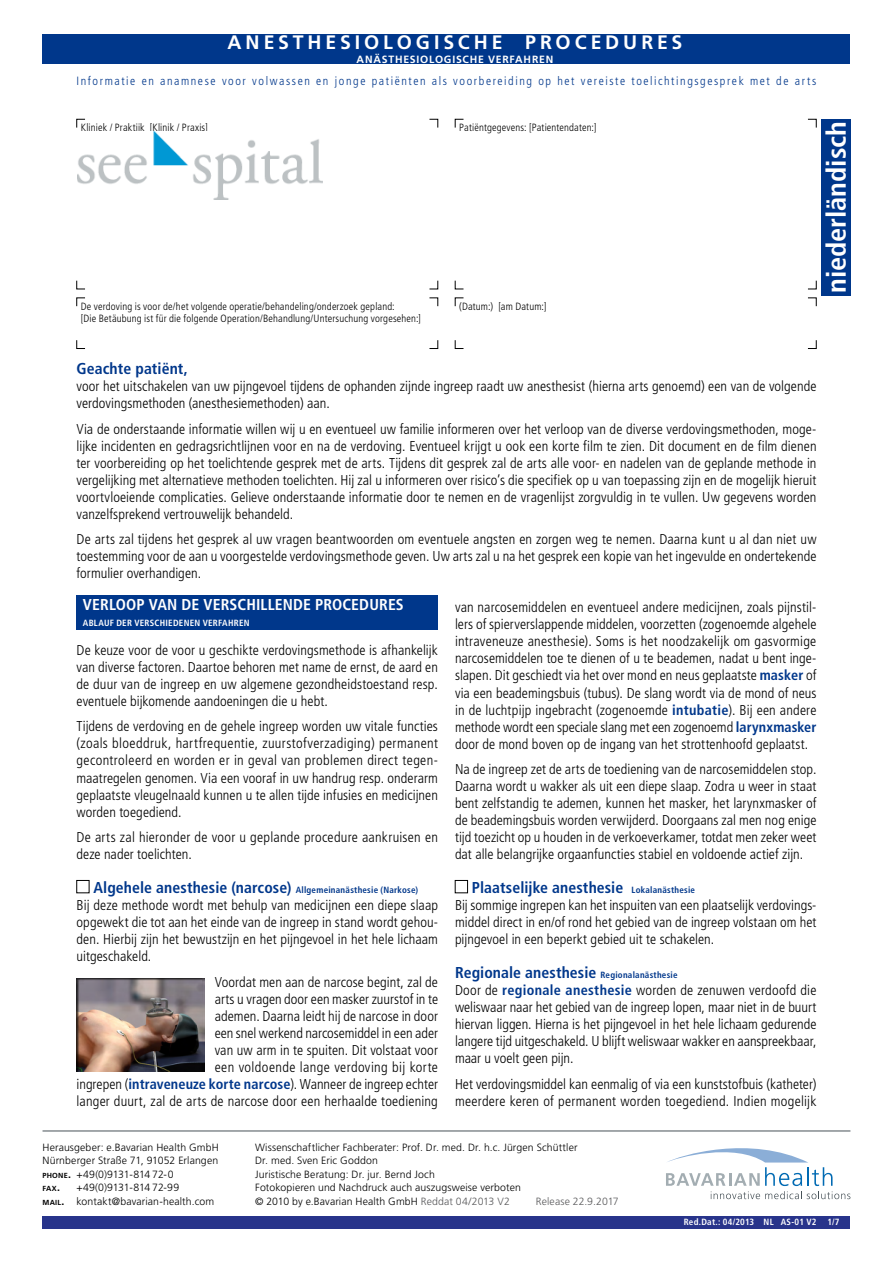
<style>
.page{position:relative;width:893px;height:1263px;background:#fff}
.page>*{position:absolute;margin:0;border:0;box-sizing:border-box;transform-origin:0 0}
.t1{font:700 condensed 27px "Frutiger LT Pro";color:#fff;scale:1.05 1}
.t2{font:700 19.5px "Frutiger LT Pro";letter-spacing:.2em;color:#fff}
.t3{font:700 condensed 15.75px "Frutiger LT Pro";letter-spacing:.005em;color:#00378b}
.t4{font:700 condensed 15.75px "Frutiger LT Pro";letter-spacing:.005em;color:#fff}
.t5{font:300 condensed 14.25px/17px "Frutiger LT Pro";letter-spacing:.005em;color:#000;text-align:justify}
.t6{font:300 condensed 12px "Frutiger LT Pro";letter-spacing:.13em;color:#00378b}
.t7{font:300 10.5px/13.5px "Frutiger LT Pro";letter-spacing:.01em;color:#000;text-align:justify}
.t8{font:300 condensed 10.5px/12px "Frutiger LT Pro";letter-spacing:.015em;color:#000}
.t9{font:700 10.5px "Frutiger LT Pro";letter-spacing:.075em;color:#fff}
.t10{font:300 10.5px "Frutiger LT Pro";letter-spacing:.01em;color:#58585a}
.t11{font:700 condensed 9px "Frutiger LT Pro";letter-spacing:.025em;color:#fff}
.t12{font:700 condensed 9px "Frutiger LT Pro";letter-spacing:.025em;color:#00378b}
.t13{font:700 7.35px "Frutiger LT Pro";color:#000}
.s1{font-size:15.75px}
.s2{font-weight:700;color:#00378b}
.s3{font-size:9px}
.s4{font-weight:700;font-size:7.35px}
.s5{font-weight:700}
.s6{font-size:10.5px}
.s7{color:#58585a}
</style>
<div class="page">
<div style="left:43px;top:1216px;width:807px;height:13px;background:#28348b"></div>
<div style="left:43px;top:34px;width:807px;height:30px;background:#00378b"></div>
<hr style="left:43px;top:1131px;width:807px;height:1px;background:#485258">
<svg style="left:76px;top:280px;width:9px;height:9px"></svg>
<svg style="left:429px;top:280px;width:9px;height:9px"></svg>
<svg style="left:455px;top:280px;width:9px;height:9px"></svg>
<svg style="left:808px;top:280px;width:9px;height:9px"></svg>
<svg style="left:76px;top:340px;width:9px;height:9px"></svg>
<svg style="left:429px;top:340px;width:9px;height:9px"></svg>
<svg style="left:455px;top:340px;width:9px;height:9px"></svg>
<svg style="left:807px;top:340px;width:10px;height:9px"></svg>
<svg style="left:76px;top:119px;width:9px;height:9px"></svg>
<svg style="left:429px;top:119px;width:9px;height:9px"></svg>
<svg style="left:455px;top:119px;width:9px;height:9px"></svg>
<svg style="left:808px;top:119px;width:9px;height:9px"></svg>
<svg style="left:76px;top:297px;width:9px;height:10px"></svg>
<svg style="left:429px;top:297px;width:9px;height:10px"></svg>
<svg style="left:455px;top:297px;width:9px;height:10px"></svg>
<svg style="left:808px;top:297px;width:9px;height:10px"></svg>
<svg style="left:666px;top:1148px;width:184px;height:51px"></svg>
<div style="left:77px;top:595px;width:361px;height:34px;background:#00378b"></div>
<div style="left:77px;top:880px;width:12px;height:13px;border:1px solid #000"></div>
<div style="left:455px;top:880px;width:13px;height:13px;border:1px solid #000"></div>
<div style="left:64px;top:969px;width:153px;height:103px;background:#000;opacity:.75"></div>
<div style="left:821px;top:119px;width:30px;height:176px;background:#00378b"></div>
<img style="left:78px;top:132px;width:244px;height:68px">
<h2 class="t2" style="left:228px;top:31px;width:456px">ANESTHESIOLOGISCHE PROCEDURES</h2>
<p class="t9" style="left:357px;top:53px;width:198px">ANÄSTHESIOLOGISCHE VERFAHREN</p>
<p class="t6" style="left:77px;top:74px;width:741px">Informatie en anamnese voor volwassen en jonge patiënten als voorbereiding op het vereiste toelichtingsgesprek met de arts</p>
<p class="t8" style="left:81px;top:122px;width:129px">Kliniek / Praktijk [Klinik / Praxis]</p>
<p class="t8" style="left:459px;top:122px;width:139px">Patiëntgegevens: [Patientendaten:]</p>
<p class="t8" style="left:81px;top:300px;width:342px">De verdoving is voor de/het volgende operatie/behandeling/onderzoek gepland:<br>[Die Betäubung ist für die folgende Operation/Behandlung/Untersuchung vorgesehen:]</p>
<p class="t8" style="left:459px;top:300px;width:89px">(Datum:) [am Datum:]</p>
<h1 class="t1" style="left:820px;top:293px;width:165px;rotate:-90deg">niederländisch</h1>
<p class="t3" style="left:77px;top:359px;width:113px">Geachte patiënt,</p>
<p class="t5" style="left:77px;top:378px;width:741px">voor het uitschakelen van uw pijngevoel tijdens de ophanden zijnde ingreep raadt uw anesthesist (hierna arts genoemd) een van de volgende verdovingsmethoden (anesthesiemethoden) aan.</p>
<p class="t5" style="left:77px;top:420px;width:741px">Via de onderstaande informatie willen wij u en eventueel uw familie informeren over het verloop van de diverse verdovingsmethoden, moge&shy;lijke incidenten en gedragsrichtlijnen voor en na de verdoving. Eventueel krijgt u ook een korte film te zien. Dit document en de film dienen ter voorbereiding op het toelichtende gesprek met de arts. Tijdens dit gesprek zal de arts alle voor- en nadelen van de geplande methode in vergelijking met alternatieve methoden toelichten. Hij zal u informeren over risico’s die specifiek op u van toepassing zijn en de mogelijk hieruit voortvloeiende complicaties. Gelieve onderstaande informatie door te nemen en de vragenlijst zorgvuldig in te vullen. Uw gegevens worden vanzelfsprekend vertrouwelijk behandeld.</p>
<p class="t5" style="left:77px;top:531px;width:741px">De arts zal tijdens het gesprek al uw vragen beantwoorden om eventuele angsten en zorgen weg te nemen. Daarna kunt u al dan niet uw toestemming voor de aan u voorgestelde verdovingsmethode geven. Uw arts zal u na het gesprek een kopie van het ingevulde en ondertekende formulier overhandigen.</p>
<p class="t4" style="left:83px;top:596px;width:322px">VERLOOP VAN DE VERSCHILLENDE PROCEDURES</p>
<p class="t11" style="left:83px;top:618px;width:168px">ABLAUF DER VERSCHIEDENEN VERFAHREN</p>
<p class="t5" style="left:77px;top:642px;width:363px">De keuze voor de voor u geschikte verdovingsmethode is afhankelijk van diverse factoren. Daartoe behoren met name de ernst, de aard en de duur van de ingreep en uw algemene gezondheidstoestand resp. eventuele bijkomende aandoeningen die u hebt.</p>
<p class="t5" style="left:77px;top:718px;width:363px">Tijdens de verdoving en de gehele ingreep worden uw vitale functies (zoals bloeddruk, hartfrequentie, zuurstofverzadiging) permanent gecontroleerd en worden er in geval van problemen direct tegen&shy;maatregelen genomen. Via een vooraf in uw handrug resp. onderarm geplaatste vleugelnaald kunnen u te allen tijde infusies en medicijnen worden toegediend.</p>
<p class="t5" style="left:77px;top:829px;width:363px">De arts zal hieronder de voor u geplande procedure aankruisen en deze nader toelichten.</p>
<p class="t12" style="left:93px;top:884px;width:326px"><span class="s1">Algehele anesthesie (narcose)</span> Allgemeinanästhesie (Narkose)</p>
<p class="t5" style="left:77px;top:897px;width:363px">Bij deze methode wordt met behulp van medicijnen een diepe slaap opgewekt die tot aan het einde van de ingreep in stand wordt gehou&shy;den. Hierbij zijn het bewustzijn en het pijngevoel in het hele lichaam uitgeschakeld.</p>
<p class="t5" style="left:77px;top:973px;width:363px;text-align:right">Voordat men aan de narcose begint, zal de<br>arts u vragen door een masker zuurstof in te<br>ademen. Daarna leidt hij de narcose in door<br>een snel werkend narcosemiddel in een ader<br>van uw arm in te spuiten. Dit volstaat voor<br>een voldoende lange verdoving bij korte<br>ingrepen (<span class="s2">intraveneuze korte narcose</span>). Wanneer de ingreep echter langer duurt, zal de arts de narcose door een herhaalde toediening</p>
<p class="t5" style="left:455px;top:599px;width:363px">van narcosemiddelen en eventueel andere medicijnen, zoals pijnstil&shy;lers of spierverslappende middelen, voorzetten (zogenoemde algehele intraveneuze anesthesie). Soms is het noodzakelijk om gasvormige narcosemiddelen toe te dienen of u te beademen, nadat u bent inge&shy;slapen. Dit geschiedt via het over mond en neus geplaatste <span class="s2">masker</span> of via een beademingsbuis (tubus). De slang wordt via de mond of neus in de luchtpijp ingebracht (zogenoemde <span class="s2">intubatie</span>). Bij een andere methode wordt een speciale slang met een zogenoemd <span class="s2">larynxmasker </span>door de mond boven op de ingang van het strottenhoofd geplaatst.</p>
<p class="t5" style="left:455px;top:761px;width:363px">Na de ingreep zet de arts de toediening van de narcosemiddelen stop.<br>Daarna wordt u wakker als uit een diepe slaap. Zodra u weer in staat bent zelfstandig te ademen, kunnen het masker, het larynxmasker of de beademingsbuis worden verwijderd. Doorgaans zal men nog enige tijd toezicht op u houden in de verkoeverkamer, totdat men zeker weet dat alle belangrijke orgaanfuncties stabiel en voldoende actief zijn.</p>
<p class="t3" style="left:472px;top:878px;width:225px">Plaatselijke anesthesie <span class="s3">Lokalanästhesie</span></p>
<p class="t5" style="left:455px;top:897px;width:363px">Bij sommige ingrepen kan het inspuiten van een plaatselijk verdovings&shy;middel direct in en/of rond het gebied van de ingreep volstaan om het pijngevoel in een beperkt gebied uit te schakelen.</p>
<p class="t3" style="left:455px;top:963px;width:224px">Regionale anesthesie <span class="s3">Regionalanästhesie</span></p>
<p class="t5" style="left:455px;top:982px;width:363px">Door de <span class="s2">regionale anesthesie</span> worden de zenuwen verdoofd die weliswaar naar het gebied van de ingreep lopen, maar niet in de buurt hiervan liggen. Hierna is het pijngevoel in het hele lichaam gedurende langere tijd uitgeschakeld. U blijft weliswaar wakker en aanspreekbaar, maar u voelt geen pijn.</p>
<p class="t5" style="left:455px;top:1075px;width:363px">Het verdovingsmiddel kan eenmalig of via een kunststofbuis (katheter) meerdere keren of permanent worden toegediend. Indien mogelijk</p>
<p class="t7" style="left:43px;top:1140px;width:178px">Herausgeber: e.Bavarian Health GmbH Nürnberger Straße 71, 91052 Erlangen <span class="s4">PHONE</span><span class="s5">.</span> +49(0)9131-814 72-0</p>
<p class="t13" style="left:43px;top:1184px;width:19px">FAX<span class="s6">.</span></p>
<p class="t7" style="left:43px;top:1181px;width:173px;text-align:center">+49(0)9131-814 72-99<br><span class="s4">MAIL</span><span class="s5">.</span> kontakt@bavarian-health.com</p>
<p class="t7" style="left:255px;top:1140px;width:324px;text-align:left">Wissenschaftlicher Fachberater: Prof. Dr. med. Dr. h.c. Jürgen Schüttler Dr. med. Sven Eric Goddon<br>Juristische Beratung: Dr. jur. Bernd Joch<br>Fotokopieren und Nachdruck auch auszugsweise verboten<br>© 2010 by e.Bavarian Health GmbH <span class="s7">Reddat 04/2013 V2</span></p>
<p class="t10" style="left:536px;top:1195px;width:85px">Release 22.9.2017</p>
<p class="t11" style="left:684px;top:1216px;width:157px">Red.Dat.: 04/2013 NL AS-01 V2 1/7</p>
</div>
